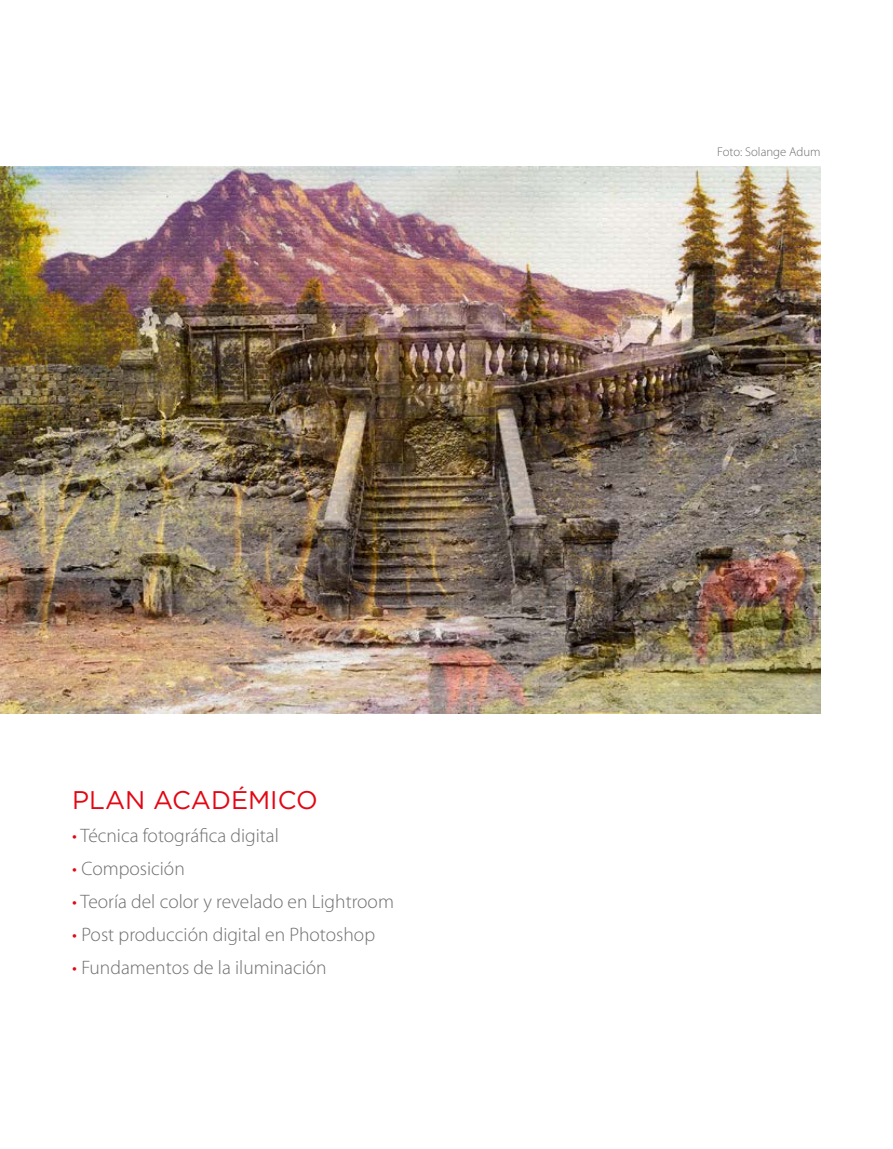
<style>
.page{position:relative;width:893px;height:1149px;background:#fff}
.page>*{position:absolute;margin:0;border:0;box-sizing:border-box;transform-origin:0 0}
.t1{font:25.5px "Gotham";color:#e30613}
.t2{font:300 19.5px "Myriad Pro";color:#706f6f}
.t3{font:300 12.75px "Myriad Pro";color:#706f6f}
.s1{color:#e30613}
</style>
<div class="page">
<img style="left:0;top:166px;width:821px;height:547px">
<h1 class="t1" style="left:72px;top:783px;width:247px">PLAN ACADÉMICO</h1>
<p class="t2" style="left:72px;top:824px;width:208px"><span class="s1">•</span> Técnica fotográfica digital</p>
<p class="t2" style="left:72px;top:857px;width:114px"><span class="s1">•</span> Composición</p>
<p class="t2" style="left:72px;top:890px;width:323px"><span class="s1">•</span> Teoría del color y revelado en Lightroom</p>
<p class="t2" style="left:72px;top:923px;width:304px"><span class="s1">•</span> Post producción digital en Photoshop</p>
<p class="t2" style="left:72px;top:956px;width:256px"><span class="s1">•</span> Fundamentos de la iluminación</p>
<p class="t3" style="left:717px;top:145px;width:105px">Foto: Solange Adum</p>
</div>
